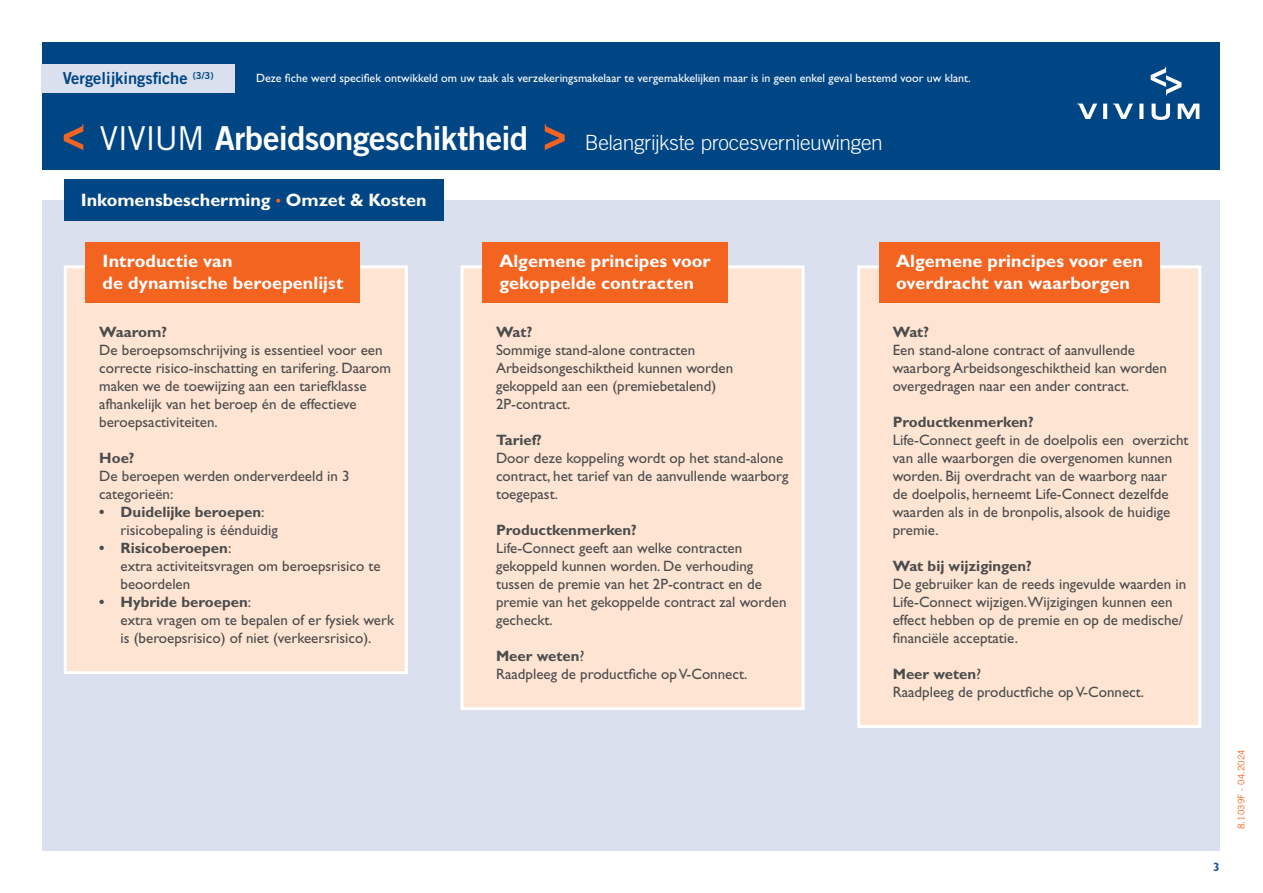
<style>
.page{position:relative;width:1263px;height:893px;background:#fff}
.page>*{position:absolute;margin:0;border:0;box-sizing:border-box;transform-origin:0 0}
.t1{font:33px "Trade Gothic LT Std Bd 2";letter-spacing:-.015em;color:#fff}
.t2{font:300 21px "Trade Gothic LT Std";letter-spacing:-.015em;color:#fff}
.Subtitel_blue{font:700 18px/21.6px "Gill Sans Std";color:#fff}
.t3{font:16.5px "Trade Gothic LT Std Bd 2";color:#004684}
.Tabel_-_tekst{font:15px/18px "Gill Sans Std";color:#4b4c4d}
.Tabel_-_tekst-2{font:700 15px "Gill Sans Std";color:#4b4c4d}
.Tekst{font:12px "Gill Sans Std";color:#fff}
.t4{font:700 12px "Gill Sans Std";color:#185792}
.Normaal{font:9px "Trade Gothic LT Std";color:#f5641e}
.s1{font-family:"Trade Gothic LT Std"}
.s2{font-family:"Lato";font-weight:900;color:#f36421}
.s3{font-weight:700}
.s4{font-weight:400}
</style>
<div class="page">
<div style="left:42px;top:200px;width:1178px;height:650px;background:#dae0ed"></div>
<div style="left:64px;top:265px;width:344px;height:409px;background:#fee4d2;border:3px solid #fff"></div>
<div style="left:86px;top:242px;width:274px;height:61px;background:#f36421"></div>
<div style="left:460px;top:265px;width:344px;height:445px;background:#fee4d2;border:3px solid #fff"></div>
<div style="left:482px;top:242px;width:246px;height:61px;background:#f36421"></div>
<div style="left:857px;top:265px;width:344px;height:463px;background:#fee4d2;border:3px solid #fff"></div>
<div style="left:879px;top:242px;width:281px;height:61px;background:#f36421"></div>
<div style="left:43px;top:43px;width:1177px;height:127px;background:#004684"></div>
<svg style="left:64px;top:124px;width:19px;height:26px"></svg>
<svg style="left:545px;top:124px;width:20px;height:26px"></svg>
<svg style="left:1103px;top:104px;width:4px;height:15px"></svg>
<svg style="left:1139px;top:104px;width:4px;height:15px"></svg>
<svg style="left:1151px;top:104px;width:19px;height:16px"></svg>
<svg style="left:1178px;top:104px;width:21px;height:15px"></svg>
<svg style="left:1077px;top:104px;width:20px;height:15px"></svg>
<svg style="left:1113px;top:104px;width:20px;height:15px"></svg>
<svg style="left:1151px;top:67px;width:30px;height:28px"></svg>
<div style="left:64px;top:179px;width:380px;height:42px;background:#004684"></div>
<div style="left:41px;top:64px;width:194px;height:29px;background:#dae0ed"></div>
<p class="t3" style="left:63px;top:68px;width:152px">Vergelijkingsfiche <sup>(3/3)</sup></p>
<p class="Tekst" style="left:256px;top:71px;width:716px">Deze fiche werd specifiek ontwikkeld om uw taak als verzekeringsmakelaar te vergemakkelijken maar is in geen enkel geval bestemd voor uw klant.</p>
<p class="t1" style="left:100px;top:118px;width:430px"><span class="s1">VIVIUM</span> Arbeidsongeschiktheid</p>
<p class="t2" style="left:585px;top:130px;width:300px">Belangrijkste procesvernieuwingen</p>
<p class="Subtitel_blue" style="left:81px;top:189px;width:347px">Inkomensbescherming <span class="s2">·</span> Omzet &amp; Kosten</p>
<p class="Subtitel_blue" style="left:103px;top:250px;width:242px">Introductie van<br>de dynamische beroepenlijst</p>
<p class="Tabel_-_tekst-2" style="left:99px;top:323px;width:69px">Waarom?</p>
<p class="Tabel_-_tekst" style="left:99px;top:341px;width:293px">De beroepsomschrijving is essentieel voor een correcte risico-inschatting en tarifering. Daarom maken we de toewijzing aan een tariefklasse afhankelijk van het beroep én de effectieve beroepsactiviteiten.</p>
<p class="Tabel_-_tekst-2" style="left:99px;top:449px;width:37px">Hoe?</p>
<p class="Tabel_-_tekst" style="left:99px;top:467px;width:252px">De beroepen werden onderverdeeld in 3 categorieën:</p>
<p class="Tabel_-_tekst" style="left:121px;top:503px;width:159px;text-indent:-21px"><span class="s3">• Duidelijke beroepen</span>: risicobepaling is éénduidig</p>
<p class="Tabel_-_tekst" style="left:121px;top:539px;width:262px;text-indent:-21px"><span class="s3">• Risicoberoepen</span>:<br>extra activiteitsvragen om beroepsrisico te beoordelen</p>
<p class="Tabel_-_tekst" style="left:121px;top:593px;width:275px;text-indent:-21px"><span class="s3">• Hybride beroepen</span>:<br>extra vragen om te bepalen of er fysiek werk is (beroepsrisico) of niet (verkeersrisico).</p>
<p class="Subtitel_blue" style="left:499px;top:250px;width:213px">Algemene principes voor gekoppelde contracten</p>
<p class="Tabel_-_tekst-2" style="left:496px;top:323px;width:38px">Wat?</p>
<p class="Tabel_-_tekst" style="left:496px;top:341px;width:239px">Sommige stand-alone contracten<br>Arbeidsongeschiktheid kunnen worden gekoppeld aan een (premiebetalend)<br>2P-contract.</p>
<p class="Tabel_-_tekst-2" style="left:496px;top:431px;width:47px">Tarief?</p>
<p class="Tabel_-_tekst" style="left:496px;top:449px;width:294px">Door deze koppeling wordt op het stand-alone contract, het tarief van de aanvullende waarborg toegepast.</p>
<p class="Tabel_-_tekst-2" style="left:496px;top:521px;width:142px">Productkenmerken?</p>
<p class="Tabel_-_tekst" style="left:496px;top:539px;width:292px">Life-Connect geeft aan welke contracten gekoppeld kunnen worden. De verhouding tussen de premie van het 2P-contract en de premie van het gekoppelde contract zal worden gecheckt.</p>
<p class="Tabel_-_tekst-2" style="left:496px;top:647px;width:90px">Meer weten<span class="s4">?</span></p>
<p class="Tabel_-_tekst" style="left:496px;top:665px;width:253px">Raadpleeg de productfiche op V-Connect.</p>
<p class="Subtitel_blue" style="left:896px;top:250px;width:248px">Algemene principes voor een overdracht van waarborgen</p>
<p class="Tabel_-_tekst-2" style="left:893px;top:323px;width:38px">Wat?</p>
<p class="Tabel_-_tekst" style="left:893px;top:341px;width:276px">Een stand-alone contract of aanvullende waarborg Arbeidsongeschiktheid kan worden overgedragen naar een ander contract.</p>
<p class="Tabel_-_tekst" style="left:893px;top:413px;width:297px"><span class="s3">Productkenmerken?<br></span>Life-Connect geeft in de doelpolis een overzicht van alle waarborgen die overgenomen kunnen worden. Bij overdracht van de waarborg naar<br>de doelpolis, herneemt Life-Connect dezelfde waarden als in de bronpolis, alsook de huidige premie.</p>
<p class="Tabel_-_tekst-2" style="left:893px;top:557px;width:141px">Wat bij wijzigingen?</p>
<p class="Tabel_-_tekst" style="left:893px;top:575px;width:295px">De gebruiker kan de reeds ingevulde waarden in Life-Connect wijzigen.Wijzigingen kunnen een effect hebben op de premie en op de medische/ financiële acceptatie.</p>
<p class="Tabel_-_tekst-2" style="left:893px;top:665px;width:90px">Meer weten<span class="s4">?</span></p>
<p class="Tabel_-_tekst" style="left:893px;top:683px;width:253px">Raadpleeg de productfiche op V-Connect.</p>
<p class="t4" style="left:1213px;top:860px;width:8px">3</p>
<p class="Normaal" style="left:1236px;top:829px;width:82px;rotate:-90deg">8.1039F - 04.2024</p>
</div>
